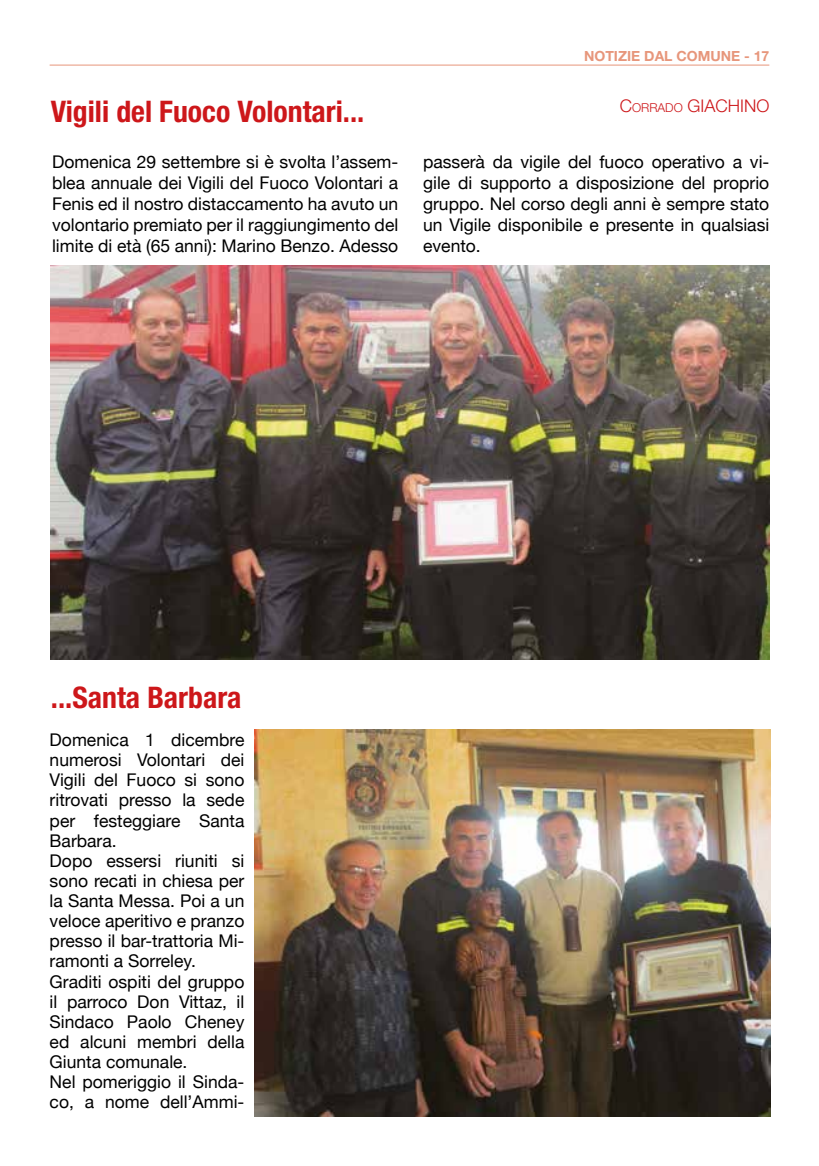
<style>
.page{position:relative;width:819px;height:1166px;background:#fff}
.page>*{position:absolute;margin:0;border:0;box-sizing:border-box;transform-origin:0 0}
.t1{font:700 condensed 29.75px "Helvetica Neue";color:#cd171a}
.t2{font:17.5px/20.1px "Helvetica Neue";color:#000;text-align:justify}
.t3{font:300 17.5px "Helvetica Neue LT Std";color:#cd171a}
.t4{font:700 14px "Helvetica Neue";color:#e7967b}
.s1{font-style:inherit}
.s2{font-size:12.25px}
</style>
<div class="page">
<hr style="left:50px;top:65px;width:719px;height:1px;background:#e7967b">
<img style="left:51px;top:265px;width:718px;height:395px">
<img style="left:254px;top:729px;width:516px;height:387px">
<h1 class="t1" style="left:51px;top:94px;width:315px">Vigili del Fuoco Volontari...</h1>
<p class="t4" style="left:584px;top:47px;width:187px">NOTIZIE DAL COMUNE - 17</p>
<p class="t3" style="left:619px;top:95px;width:151px"><span class="s1">C</span><span class="s2">ORRADO</span> GIACHINO</p>
<p class="t2" style="left:52px;top:152px;width:348px;line-height:21px">Domenica 29 settembre si è svolta l’assem&shy;blea annuale dei Vigili del Fuoco Volontari a Fenis ed il nostro distaccamento ha avuto un volontario premiato per il raggiungimento del limite di età (65 anni): Marino Benzo. Adesso</p>
<p class="t2" style="left:423px;top:152px;width:348px;line-height:21px">passerà da vigile del fuoco operativo a vi&shy;gile di supporto a disposizione del proprio gruppo. Nel corso degli anni è sempre stato un Vigile disponibile e presente in qualsiasi evento.</p>
<h1 class="t1" style="left:51px;top:679px;width:192px">...Santa Barbara</h1>
<p class="t2" style="left:50px;top:731px;width:196px;text-align:left">Domenica 1 dicembre numerosi Volontari dei<br>Vigili del Fuoco si sono ritrovati presso la sede per festeggiare Santa<br>Barbara.<br>Dopo essersi riuniti si sono recati in chiesa per la Santa Messa. Poi a un veloce aperitivo e pranzo presso il bar-trattoria Mi&shy;ramonti a Sorreley.<br>Graditi ospiti del gruppo il parroco Don Vittaz, il<br>Sindaco Paolo Cheney ed alcuni membri della<br>Giunta comunale.<br>Nel pomeriggio il Sinda&shy;co, a nome dell’Ammi-</p>
</div>
